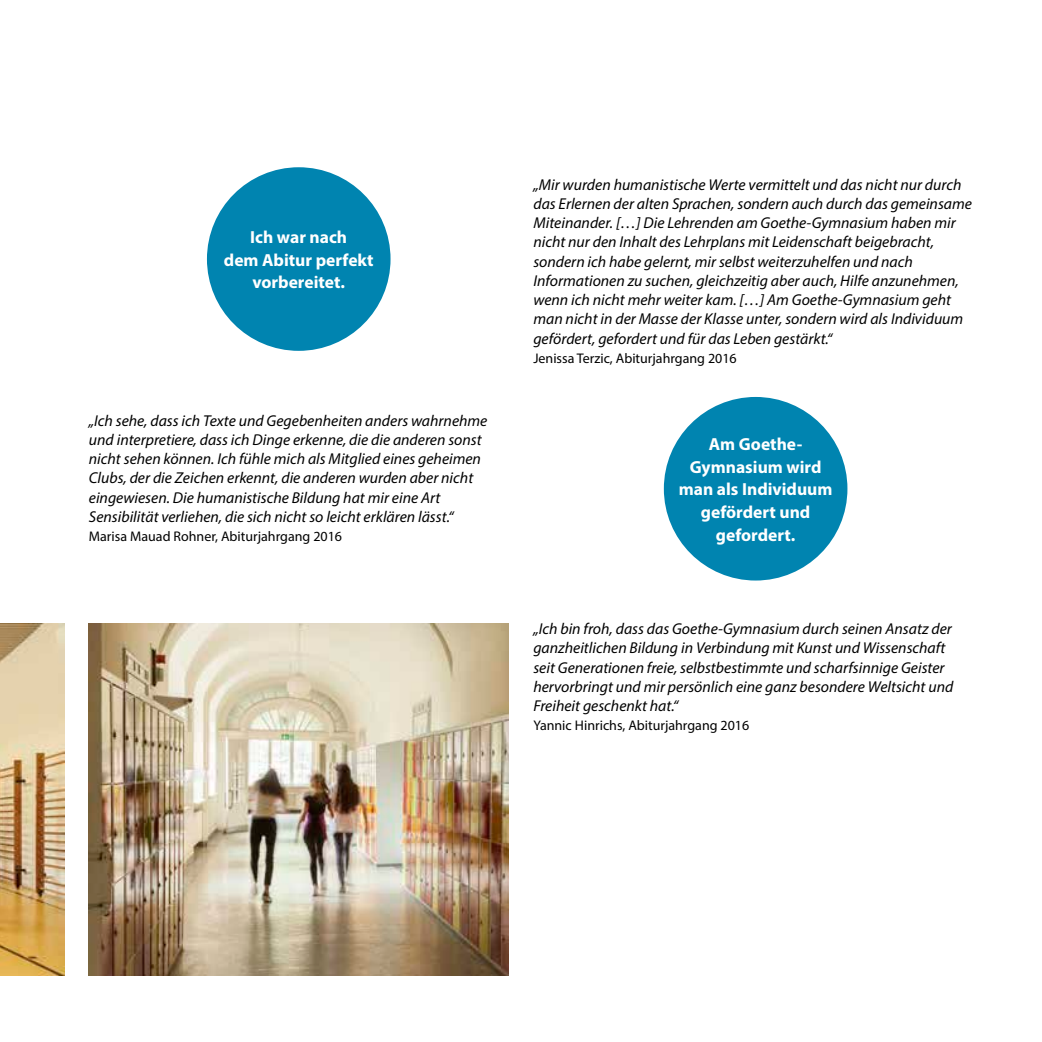
<style>
.page{position:relative;width:1042px;height:1042px;background:#fff}
.page>*{position:absolute;margin:0;border:0;box-sizing:border-box;transform-origin:0 0}
.t1{font:700 17.5px/22.8px "Myriad Pro";color:#fff;text-align:center}
.t2{font:italic 15.75px/19.2px "Myriad Pro";color:#000}
.t3{font:14px "Myriad Pro";color:#000}
</style>
<div class="page">
<div style="left:664px;top:397px;width:183px;height:183px;background:#0084b0;border-radius:50%"></div>
<div style="left:207px;top:167px;width:183px;height:184px;background:#0084b0;border-radius:50%"></div>
<img style="left:0;top:623px;width:64px;height:352px">
<img style="left:89px;top:623px;width:419px;height:352px">
<p class="t1" style="left:224px;top:225px;width:151px">Ich war nach<br>dem Abitur perfekt vorbereitet.</p>
<p class="t2" style="left:89px;top:410px;width:400px">„Ich sehe, dass ich Texte und Gegebenheiten anders wahrnehme und interpretiere, dass ich Dinge erkenne, die die anderen sonst nicht sehen können. Ich fühle mich als Mitglied eines geheimen Clubs, der die Zeichen erkennt, die anderen wurden aber nicht eingewiesen. Die humanistische Bildung hat mir eine Art Sensibilität verliehen, die sich nicht so leicht erklären lässt.“</p>
<p class="t3" style="left:89px;top:528px;width:255px">Marisa Mauad Rohner, Abiturjahrgang 2016</p>
<p class="t2" style="left:533px;top:174px;width:440px">„Mir wurden humanistische Werte vermittelt und das nicht nur durch das Erlernen der alten Sprachen, sondern auch durch das gemeinsame Miteinander. […] Die Lehrenden am Goethe-Gymnasium haben mir nicht nur den Inhalt des Lehrplans mit Leidenschaft beigebracht, sondern ich habe gelernt, mir selbst weiterzuhelfen und nach Informationen zu suchen, gleichzeitig aber auch, Hilfe anzunehmen, wenn ich nicht mehr weiter kam. […] Am Goethe-Gymnasium geht man nicht in der Masse der Klasse unter, sondern wird als Individuum gefördert, gefordert und für das Leben gestärkt.“</p>
<p class="t3" style="left:533px;top:349px;width:205px">Jenissa Terzic, Abiturjahrgang 2016</p>
<p class="t1" style="left:679px;top:432px;width:155px">Am Goethe-<br>Gymnasium wird man als Individuum gefördert und gefordert.</p>
<p class="t2" style="left:533px;top:619px;width:421px">„Ich bin froh, dass das Goethe-Gymnasium durch seinen Ansatz der ganzheitlichen Bildung in Verbindung mit Kunst und Wissenschaft seit Generationen freie, selbstbestimmte und scharfsinnige Geister hervorbringt und mir persönlich eine ganz besondere Weltsicht und Freiheit geschenkt hat.“</p>
<p class="t3" style="left:533px;top:717px;width:217px">Yannic Hinrichs, Abiturjahrgang 2016</p>
</div>
